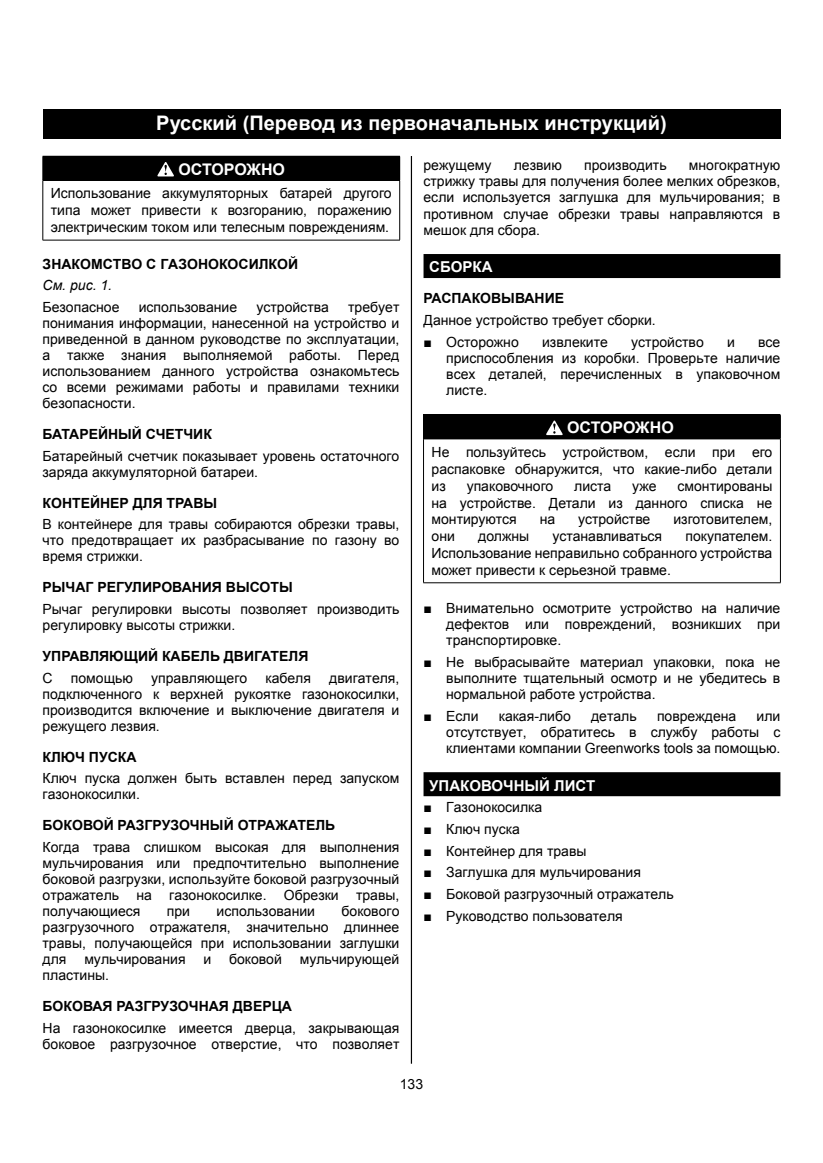
<style>
.page{position:relative;width:823px;height:1163px;background:#fff}
.page>*{position:absolute;margin:0;border:0;box-sizing:border-box;transform-origin:0 0}
.t1{font:700 20px "Arial";color:#fff}
.t2{font:700 16px "Arial";letter-spacing:-.005em;color:#fff}
.t3{font:700 15px "Arial";color:#fff}
.t4{font:14px/16px "Arial";color:#000;text-align:justify}
.t5{font:700 14px/21.6px "Arial";color:#000}
.s1{font-weight:400;font-style:italic}
.s2{font-weight:400}
.s3{font-weight:700}
</style>
<div class="page">
<hr style="left:410px;top:156px;width:2px;height:907px;background:#000">
<div style="left:43px;top:109px;width:737px;height:30px;background:#000"></div>
<div style="left:423px;top:254px;width:357px;height:24px;background:#000"></div>
<div style="left:423px;top:772px;width:357px;height:24px;background:#000"></div>
<div style="left:423px;top:415px;width:357px;height:24px;background:#000"></div>
<hr style="left:423px;top:439px;width:1px;height:143px;background:#000">
<hr style="left:779px;top:439px;width:1px;height:143px;background:#000">
<hr style="left:423px;top:582px;width:357px;height:1px;background:#000">
<hr style="left:423px;top:414px;width:357px;height:1px;background:#000">
<svg style="left:546px;top:420px;width:16px;height:15px"></svg>
<div style="left:43px;top:156px;width:356px;height:24px;background:#000"></div>
<hr style="left:42px;top:180px;width:1px;height:60px;background:#000">
<hr style="left:399px;top:180px;width:1px;height:60px;background:#000">
<hr style="left:43px;top:240px;width:356px;height:1px;background:#000">
<svg style="left:42px;top:156px;width:1px;height:24px"></svg>
<svg style="left:399px;top:156px;width:1px;height:24px"></svg>
<hr style="left:43px;top:180px;width:356px;height:1px;background:#000">
<svg style="left:157px;top:162px;width:17px;height:14px"></svg>
<h1 class="t1" style="left:156px;top:110px;width:511px">Русский (Перевод из первоначальных инструкций)</h1>
<p class="t4" style="left:423px;top:158px;width:69px">режущему</p>
<p class="t4" style="left:513px;top:158px;width:50px">лезвию</p>
<p class="t4" style="left:584px;top:158px;width:84px">производить</p>
<p class="t2" style="left:178px;top:158px;width:108px">ОСТОРОЖНО</p>
<p class="t4" style="left:51px;top:185px;width:342px;line-height:16.8px">Использование аккумуляторных батарей другого типа может привести к возгоранию, поражению электрическим током или телесным повреждениям.</p>
<p class="t5" style="left:43px;top:253px;width:257px">ЗНАКОМСТВО С ГАЗОНОКОСИЛКОЙ<br><span class="s1">См. рис. 1.<br></span><span class="s2">Безопасное</span></p>
<p class="t4" style="left:423px;top:158px;width:358px;text-indent:265px">многократную стрижку травы для получения более мелких обрезков, если используется заглушка для мульчирования; в противном случае обрезки травы направляются в мешок для сбора.</p>
<p class="t3" style="left:429px;top:257px;width:65px">СБОРКА</p>
<p class="t4" style="left:423px;top:288px;width:234px;line-height:21.6px"><span class="s3">РАСПАКОВЫВАНИЕ<br></span>Данное устройство требует сборки.</p>
<p class="t4" style="left:423px;top:334px;width:97px">■ Осторожно</p>
<p class="t4" style="left:542px;top:334px;width:67px">извлеките</p>
<p class="t4" style="left:631px;top:334px;width:74px">устройство</p>
<p class="t4" style="left:726px;top:334px;width:9px">и</p>
<p class="t4" style="left:43px;top:299px;width:358px;text-indent:305px">требует понимания информации, нанесенной на устройство и приведенной в данном руководстве по эксплуатации, а также знания выполняемой работы. Перед использованием данного устройства ознакомьтесь со всеми режимами работы и правилами техники безопасности.</p>
<p class="t4" style="left:43px;top:423px;width:358px;line-height:21.6px"><span class="s3">БАТАРЕЙНЫЙ СЧЕТЧИК<br></span>Батарейный счетчик показывает уровень остаточного</p>
<p class="t4" style="left:43px;top:464px;width:217px">заряда аккумуляторной батареи.</p>
<p class="t4" style="left:43px;top:492px;width:358px;line-height:21.6px"><span class="s3">КОНТЕЙНЕР ДЛЯ ТРАВЫ<br></span>В контейнере для травы собираются обрезки травы,</p>
<p class="t4" style="left:43px;top:532px;width:358px">что предотвращает их разбрасывание по газону во время стрижки.</p>
<p class="t4" style="left:43px;top:576px;width:358px;line-height:21.6px"><span class="s3">РЫЧАГ РЕГУЛИРОВАНИЯ ВЫСОТЫ<br></span>Рычаг регулировки высоты позволяет производить</p>
<p class="t4" style="left:43px;top:617px;width:194px">регулировку высоты стрижки.</p>
<p class="t5" style="left:43px;top:645px;width:267px">УПРАВЛЯЮЩИЙ КАБЕЛЬ ДВИГАТЕЛЯ<br><span class="s2">С</span></p>
<p class="t4" style="left:139px;top:299px;width:100px">использование</p>
<p class="t4" style="left:256px;top:299px;width:74px">устройства</p>
<p class="t4" style="left:446px;top:334px;width:335px;text-indent:312px">все приспособления из коробки. Проверьте наличие всех деталей, перечисленных в упаковочном листе.</p>
<p class="t2" style="left:566px;top:417px;width:108px">ОСТОРОЖНО</p>
<p class="t4" style="left:431px;top:444px;width:342px;line-height:16.8px">Не пользуйтесь устройством, если при его распаковке обнаружится, что какие-либо детали из</p>
<p class="t4" style="left:431px;top:477px;width:342px;line-height:16.8px;text-indent:246px">смонтированы на устройстве. Детали из данного списка не монтируются</p>
<p class="t4" style="left:466px;top:478px;width:88px">упаковочного</p>
<p class="t4" style="left:574px;top:478px;width:39px">листа</p>
<p class="t4" style="left:632px;top:478px;width:26px">уже</p>
<p class="t4" style="left:539px;top:511px;width:17px">на</p>
<p class="t4" style="left:578px;top:511px;width:74px">устройстве</p>
<p class="t4" style="left:673px;top:511px;width:100px">изготовителем,</p>
<p class="t4" style="left:431px;top:528px;width:342px;line-height:16.8px;text-indent:254px">покупателем.<br>Использование неправильно собранного устройства может привести к серьезной травме.</p>
<p class="t4" style="left:446px;top:600px;width:335px;text-indent:-23px">■ Внимательно осмотрите устройство на наличие дефектов или повреждений, возникших при транспортировке.</p>
<p class="t4" style="left:446px;top:654px;width:335px;text-indent:-23px">■ Не выбрасывайте материал упаковки, пока не выполните тщательный осмотр и не убедитесь в нормальной работе устройства.</p>
<p class="t4" style="left:423px;top:707px;width:57px">■ Если</p>
<p class="t4" style="left:498px;top:707px;width:73px">какая-либо</p>
<p class="t4" style="left:590px;top:707px;width:47px">деталь</p>
<p class="t4" style="left:656px;top:707px;width:81px">повреждена</p>
<p class="t4" style="left:431px;top:528px;width:25px">они</p>
<p class="t4" style="left:478px;top:528px;width:52px">должны</p>
<p class="t4" style="left:552px;top:528px;width:111px">устанавливаться</p>
<p class="t4" style="left:71px;top:669px;width:64px">помощью</p>
<p class="t4" style="left:151px;top:669px;width:98px">управляющего</p>
<p class="t4" style="left:265px;top:669px;width:47px">кабеля</p>
<p class="t4" style="left:43px;top:669px;width:358px;text-indent:286px">двигателя, подключенного к верхней рукоятке газонокосилки, производится включение и выключение двигателя и режущего лезвия.</p>
<p class="t4" style="left:43px;top:746px;width:358px;line-height:21.6px"><span class="s3">КЛЮЧ ПУСКА<br></span>Ключ пуска должен быть вставлен перед запуском</p>
<p class="t4" style="left:43px;top:786px;width:99px">газонокосилки.</p>
<p class="t4" style="left:43px;top:814px;width:358px;line-height:21.6px"><span class="s3">БОКОВОЙ РАЗГРУЗОЧНЫЙ ОТРАЖАТЕЛЬ<br></span>Когда трава слишком высокая для выполнения</p>
<p class="t4" style="left:43px;top:855px;width:358px">мульчирования или предпочтительно выполнение боковой разгрузки, используйте боковой разгрузочный отражатель на газонокосилке. Обрезки травы, получающиеся</p>
<p class="t4" style="left:446px;top:707px;width:335px;text-indent:310px">или отсутствует, обратитесь в службу работы с клиентами компании Greenworks tools за помощью.</p>
<p class="t3" style="left:429px;top:775px;width:167px">УПАКОВОЧНЫЙ ЛИСТ</p>
<p class="t4" style="left:423px;top:799px;width:120px">■ Газонокосилка</p>
<p class="t4" style="left:423px;top:821px;width:98px">■ Ключ пуска</p>
<p class="t4" style="left:423px;top:842px;width:164px">■ Контейнер для травы</p>
<p class="t4" style="left:423px;top:864px;width:219px">■ Заглушка для мульчирования</p>
<p class="t4" style="left:423px;top:886px;width:251px">■ Боковой разгрузочный отражатель</p>
<p class="t4" style="left:423px;top:907px;width:201px">■ Руководство пользователя</p>
<p class="t4" style="left:43px;top:903px;width:358px;text-indent:299px">бокового разгрузочного отражателя, значительно длиннее травы, получающейся при использовании заглушки для</p>
<p class="t4" style="left:167px;top:903px;width:25px">при</p>
<p class="t4" style="left:216px;top:903px;width:100px">использовании</p>
<p class="t4" style="left:84px;top:951px;width:103px">мульчирования</p>
<p class="t4" style="left:203px;top:951px;width:9px">и</p>
<p class="t4" style="left:229px;top:951px;width:54px">боковой</p>
<p class="t4" style="left:299px;top:951px;width:101px">мульчирующей</p>
<p class="t4" style="left:43px;top:967px;width:68px">пластины.</p>
<p class="t4" style="left:43px;top:995px;width:358px;line-height:21.6px"><span class="s3">БОКОВАЯ РАЗГРУЗОЧНАЯ ДВЕРЦА<br></span>На газонокосилке имеется дверца, закрывающая</p>
<p class="t4" style="left:43px;top:1035px;width:358px">боковое разгрузочное отверстие, что позволяет</p>
<p class="t4" style="left:399px;top:1076px;width:25px">133</p>
</div>
